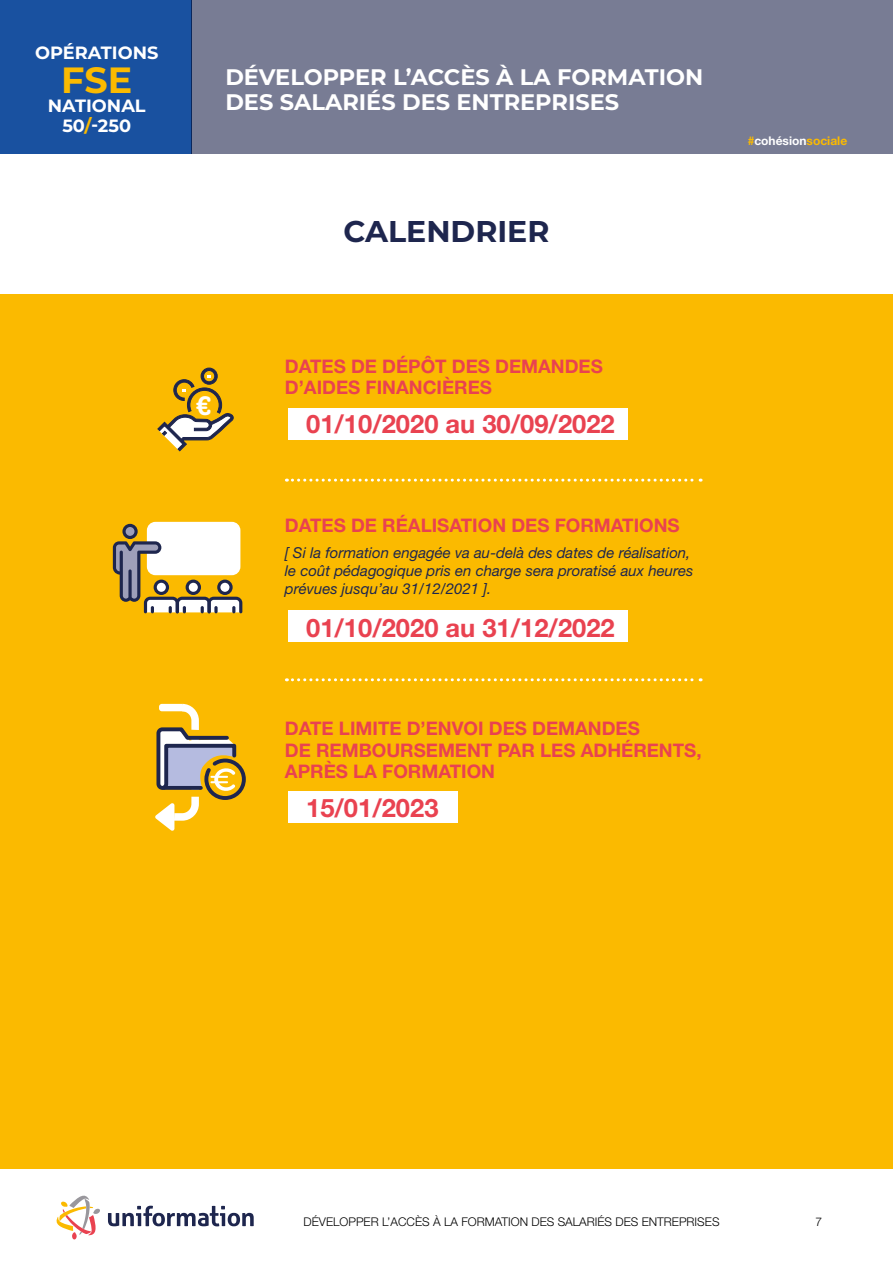
<style>
.page{position:relative;width:893px;height:1263px;background:#fff}
.page>*{position:absolute;margin:0;border:0;box-sizing:border-box;transform-origin:0 0}
.t1{font:700 36.45px "Montserrat";color:#fbba00}
.t2{font:700 30px "Montserrat";color:#1e264e}
.t3{font:700 28.35px "Clone Rounded";color:#fff}
.t4{font:700 25.5px "Helvetica Neue LT Std";color:#e94250}
.t5{font:700 22.5px/25.5px "Montserrat";color:#fff}
.t6{font:700 18.75px/21.6px "Helvetica Neue LT Std";color:#e94250}
.t7{font:700 17.85px/19.5px "Montserrat";color:#fff;text-align:center}
.t8{font:italic 15px/18px "Helvetica Neue LT Std";color:#1e264e}
.t9{font:300 12px "Helvetica Neue LT Std";color:#000}
.t10{font:700 12px "Helvetica Neue LT Std";color:#fbba00}
.s1{color:#fbba00}
.s2{color:#fff}
</style>
<div class="page">
<svg style="left:56px;top:1195px;width:44px;height:44px"></svg>
<svg style="left:108px;top:1206px;width:146px;height:20px"></svg>
<div style="left:0;top:295px;width:893px;height:874px;background:#fbba00"></div>
<div style="left:288px;top:408px;width:340px;height:32px;background:#fff"></div>
<div style="left:288px;top:610px;width:340px;height:32px;background:#fff"></div>
<div style="left:288px;top:791px;width:170px;height:32px;background:#fff"></div>
<div style="left:191px;top:0;width:702px;height:153px;background:#787c94"></div>
<div style="left:0;top:0;width:191px;height:153px;background:#1951a0"></div>
<div style="left:147px;top:522px;width:93px;height:53px;background:#fff;border-radius:9px"></div>
<svg style="left:157px;top:367px;width:77px;height:85px"></svg>
<svg style="left:286px;top:479px;width:415px;height:3px"></svg>
<svg style="left:286px;top:678px;width:415px;height:3px"></svg>
<svg style="left:113px;top:524px;width:129px;height:89px"></svg>
<svg style="left:155px;top:703px;width:91px;height:128px"></svg>
<p class="t7" style="left:35px;top:42px;width:125px">OPÉRATIONS</p>
<h1 class="t1" style="left:61px;top:54px;width:72px">FSE</h1>
<p class="t7" style="left:48px;top:95px;width:99px">NATIONAL<br>50<span class="s1">/</span>-250</p>
<p class="t5" style="left:225px;top:63px;width:479px">DÉVELOPPER L’ACCÈS À LA FORMATION<br>DES SALARIÉS DES ENTREPRISES</p>
<h2 class="t2" style="left:344px;top:209px;width:207px">CALENDRIER</h2>
<h3 class="t3" style="left:195px;top:382px;width:18px">€</h3>
<p class="t6" style="left:285px;top:355px;width:319px">DATES DE DÉPÔT DES DEMANDES<br>D’AIDES FINANCIÈRES</p>
<h3 class="t4" style="left:306px;top:408px;width:310px">01/10/2020 au 30/09/2022</h3>
<p class="t6" style="left:285px;top:514px;width:396px">DATES DE RÉALISATION DES FORMATIONS</p>
<p class="t8" style="left:285px;top:543px;width:410px">[ Si la formation engagée va au-delà des dates de réalisation, le coût pédagogique pris en charge sera proratisé aux heures prévues jusqu’au 31/12/2021 ].</p>
<h3 class="t4" style="left:306px;top:612px;width:310px">01/10/2020 au 31/12/2022</h3>
<p class="t6" style="left:285px;top:717px;width:418px">DATE LIMITE D’ENVOI DES DEMANDES<br>DE REMBOURSEMENT PAR LES ADHÉRENTS,<br>APRÈS LA FORMATION</p>
<h3 class="t4" style="left:306px;top:792px;width:134px">15/01/2023</h3>
<p class="t10" style="left:748px;top:134px;width:101px">#<span class="s2">cohésion</span>sociale</p>
<p class="t9" style="left:304px;top:1214px;width:417px">DÉVELOPPER L’ACCÈS À LA FORMATION DES SALARIÉS DES ENTREPRISES</p>
<p class="t9" style="left:815px;top:1214px;width:8px">7</p>
</div>
